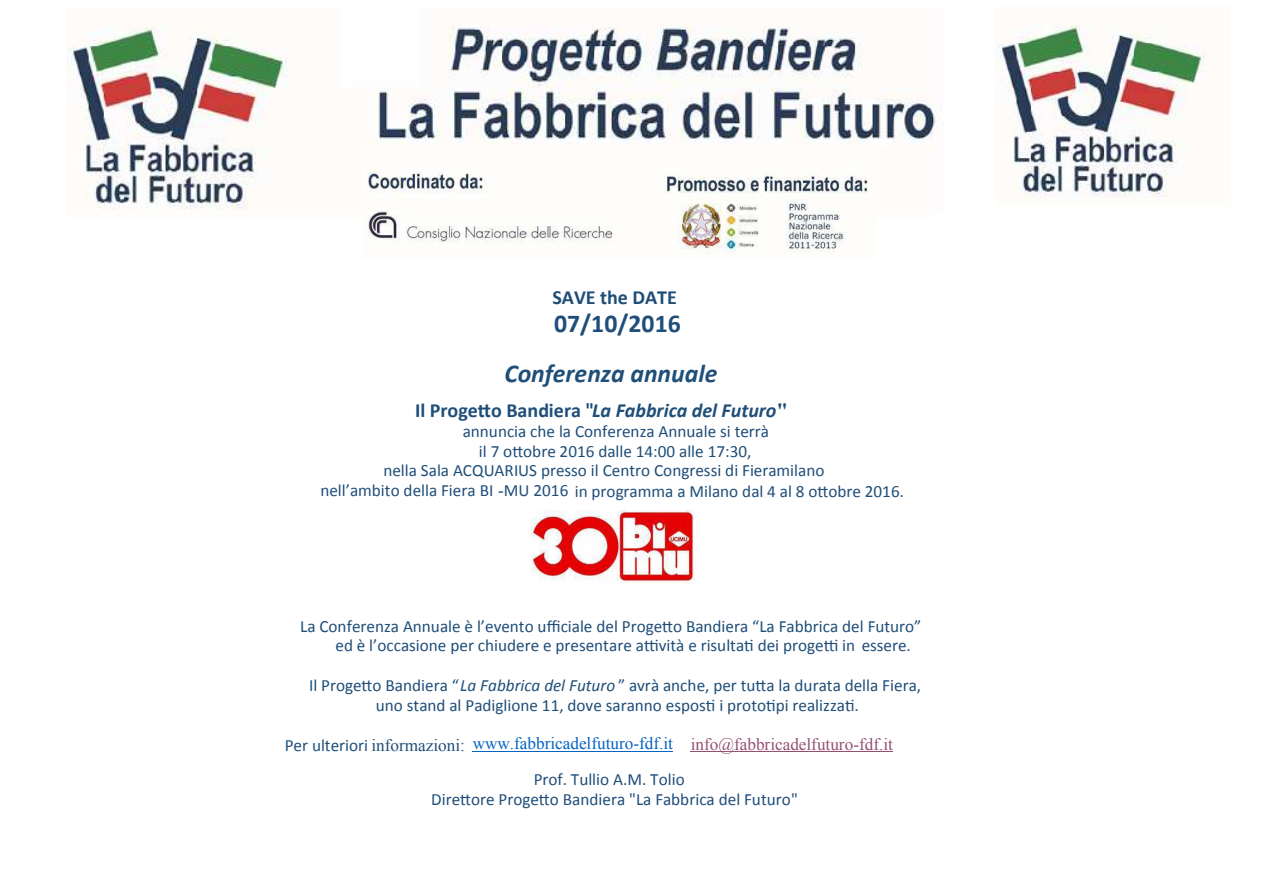
<style>
.page{position:relative;width:1263px;height:893px;background:#fff}
.page>*{position:absolute;margin:0;border:0;box-sizing:border-box;transform-origin:0 0}
.t1{font:italic 700 25.8px "Calibri";color:#1f4e79}
.t2{font:700 25.8px "Calibri";color:#1f4e79}
.t3{font:700 20.1px "Calibri";color:#1f4e79}
.t4{font:17.1px/19.8px "Calibri";color:#1f4e79}
.t5{font:17.1px "Times New Roman";color:#954f72}
.s1{font-style:italic}
.s2{font-family:"Times New Roman"}
.s3{font-family:"Calibri";color:#1f4e79}
.s4{color:#1f4e79}
.s5{color:#0563c1}
</style>
<div class="page">
<hr style="left:473px;top:751px;width:200px;height:1px;background:#0563c1">
<hr style="left:691px;top:751px;width:202px;height:1px;background:#954f72">
<img style="left:67px;top:26px;width:869px;height:184px">
<img style="left:362px;top:144px;width:513px;height:110px">
<img style="left:531px;top:510px;width:163px;height:73px">
<img style="left:995px;top:25px;width:211px;height:173px">
<p class="t3" style="left:552px;top:289px;width:126px">SAVE the DATE</p>
<h1 class="t2" style="left:554px;top:313px;width:128px">07/10/2016</h1>
<h1 class="t1" style="left:504px;top:364px;width:215px">Conferenza annuale</h1>
<p class="t3" style="left:415px;top:402px;width:374px">Il Progetto Bandiera "<span class="s1">La Fabbrica del Futuro</span><span class="s2">"</span></p>
<p class="t4" style="left:463px;top:423px;width:308px">annuncia che la Conferenza Annuale si terrà</p>
<p class="t4" style="left:479px;top:443px;width:274px">il 7 ottobre 2016 dalle 14:00 alle 17:30,</p>
<p class="t4" style="left:383px;top:462px;width:443px">nella Sala ACQUARIUS presso il Centro Congressi di Fieramilano</p>
<p class="t4" style="left:320px;top:482px;width:585px">nell’ambito della Fiera BI <span class="s2">-</span>MU 2016 in programma a Milano dal 4 al 8 ottobre 2016.</p>
<p class="t4" style="left:335px;top:617px;width:587px;text-indent:-35px">La Conferenza Annuale è l’evento ufficiale del Progetto Bandiera “La Fabbrica del Futuro” ed è l’occasione per chiudere e presentare attività e risultati dei progetti in essere.</p>
<p class="t4" style="left:309px;top:677px;width:613px;text-align:center">Il Progetto Bandiera “<span class="s1">La Fabbrica del Futuro</span> ” avrà anche, per tutta la durata della Fiera, uno stand al Padiglione 11, dove saranno esposti i prototipi realizzati.</p>
<p class="t5" style="left:285px;top:738px;width:610px"><span class="s3">Per ulteriori</span> <span class="s4">informazioni:</span> <span class="s5">www.fabbricadelfuturo-fdf.it</span> info@fabbricadelfuturo-fdf.it</p>
<p class="t4" style="left:431px;top:771px;width:368px;text-indent:102px">Prof. Tullio A.M. Tolio<br>Direttore Progetto Bandiera "La Fabbrica del Futuro"</p>
</div>
